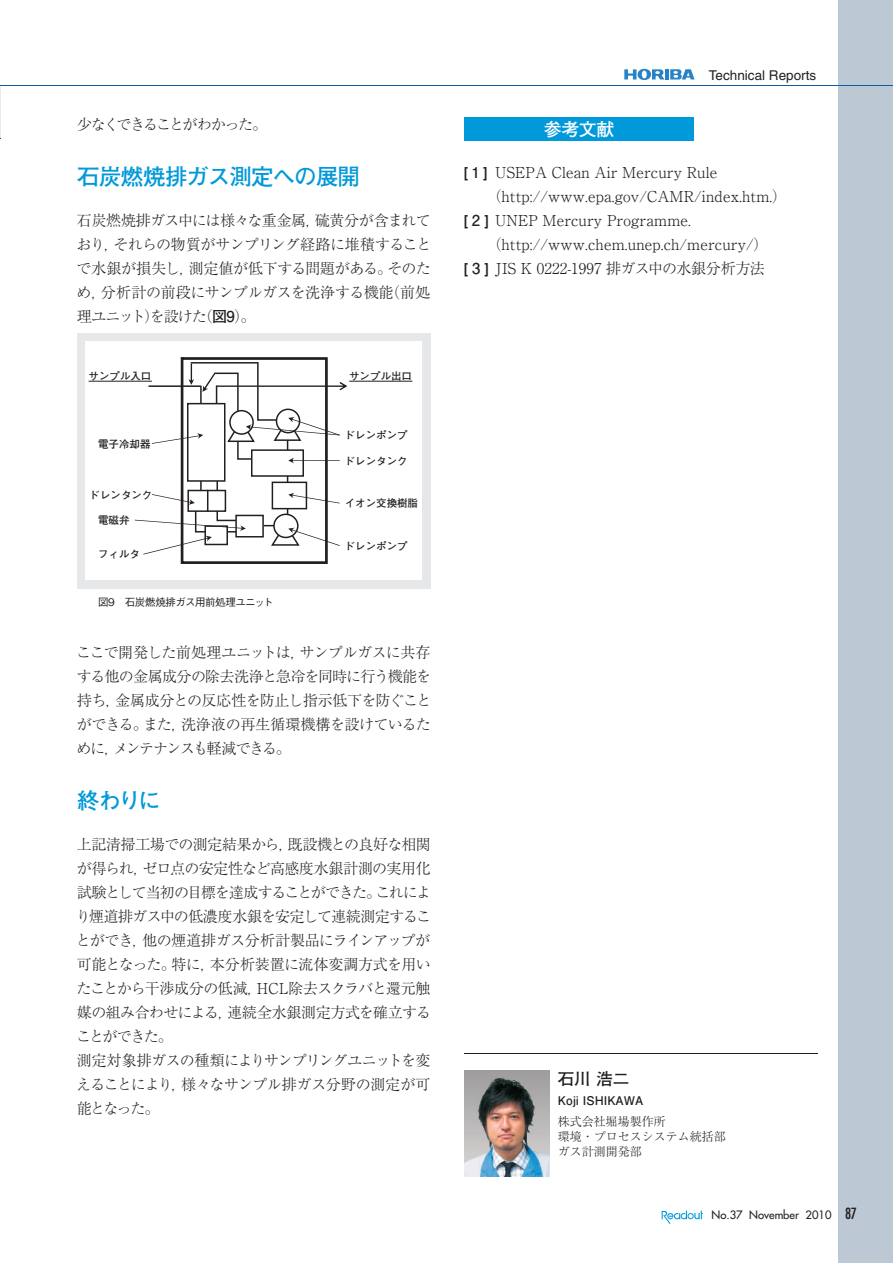
<style>
.page{position:relative;width:893px;height:1263px;background:#fff}
.page>*{position:absolute;margin:0;border:0;box-sizing:border-box;transform-origin:0 0}
.t1{font:22.5px "Futo Go B101 Pro Bold 90 pv RKSJ H";letter-spacing:-.04em;color:#0199d9}
.t2{font:18px "Futo Go B101 Pro Bold 90 pv RKSJ H";color:#fff}
.t3{font:16.5px "Futo Go B101 Pro Bold 90 pv RKSJ H";color:#231f20}
.t4{font:15px/24px "Ryumin Pro Light 90 pv RKSJ H";letter-spacing:-.035em;color:#231f20;text-align:justify}
.t5{font:15px "Ryumin Pro Light 90 pv RKSJ H";letter-spacing:.01em;color:#231f20}
.t6{font:15px "Ryumin Pro Light 90 pv RKSJ H";letter-spacing:-.015em;color:#231f20}
.t7{font:15px "Ryumin Pro Light 90 pv RKSJ H";letter-spacing:.005em;color:#231f20}
.t8{font:15px "Ryumin Pro Light 90 pv RKSJ H";letter-spacing:-.105em;color:#231f20}
.t9{font:13.5px "Helvetica";color:#231f20}
.t10{font:12px/15px "Ryumin Pro Light 90 pv RKSJ H";color:#231f20}
.t11{font:12px "Futo Go B101 Pro Bold 90 pv RKSJ H";color:#231f20}
.t12{font:11.25px "Futura";color:#231f20}
.t13{font:10.5px "Futo Go B101 Pro Bold 90 pv RKSJ H";color:#231f20}
.t14{font:10.5px "Gothic BBB Pro Medium 90 pv RKSJ H";letter-spacing:-.045em;color:#231f20}
.s1{font-family:"Futo Go B101 Pro Bold 90 pv RKSJ H"}
.s2{font-stretch:condensed;font-size:15px}
</style>
<div class="page">
<hr style="left:0;top:85px;width:1px;height:53px;background:#ecebe9">
<svg style="left:624px;top:69px;width:70px;height:11px"></svg>
<div style="left:838px;top:0;width:54px;height:1263px;background:#bcc8d4"></div>
<svg style="left:661px;top:1211px;width:42px;height:13px"></svg>
<hr style="left:1px;top:85px;width:891px;height:1px;background:#0d5da5">
<div style="left:77px;top:333px;width:353px;height:255px;background:#e6e7e9"></div>
<div style="left:86px;top:342px;width:335px;height:238px;background:#fff"></div>
<hr style="left:287px;top:418px;width:1px;height:104px;background:#231f20">
<hr style="left:200px;top:471px;width:2px;height:22px;background:#231f20">
<hr style="left:258px;top:525px;width:32px;height:1px;background:#231f20">
<div style="left:272px;top:482px;width:34px;height:27px;background:#fff"></div>
<div style="left:271px;top:482px;width:36px;height:27px;border:2px solid #231f20"></div>
<hr style="left:216px;top:465px;width:2px;height:42px;background:#231f20">
<div style="left:236px;top:515px;width:27px;height:22px;background:#fff"></div>
<div style="left:235px;top:515px;width:29px;height:23px;border:2px solid #231f20"></div>
<div style="left:188px;top:404px;width:37px;height:77px;background:#fff"></div>
<div style="left:187px;top:403px;width:38px;height:79px;border:2px solid #231f20"></div>
<div style="left:274px;top:514px;width:24px;height:23px;background:#fff;border-radius:50%"></div>
<div style="left:273px;top:514px;width:25px;height:24px;border:2px solid #231f20;border-radius:50%"></div>
<div style="left:181px;top:357px;width:147px;height:207px;border:3px solid #231f20"></div>
<div style="left:252px;top:450px;width:51px;height:26px;background:#fff"></div>
<div style="left:251px;top:449px;width:53px;height:28px;border:2px solid #231f20"></div>
<hr style="left:89px;top:381px;width:63px;height:1px;background:#231f20">
<hr style="left:349px;top:381px;width:63px;height:1px;background:#231f20">
<svg style="left:135px;top:490px;width:111px;height:64px"></svg>
<svg style="left:288px;top:493px;width:52px;height:10px"></svg>
<svg style="left:270px;top:522px;width:70px;height:24px"></svg>
<svg style="left:147px;top:357px;width:200px;height:106px"></svg>
<div style="left:464px;top:117px;width:230px;height:24px;background:#0199d9"></div>
<hr style="left:464px;top:1053px;width:353px;height:1px;background:#231f20">
<img style="left:464px;top:1070px;width:85px;height:107px">
<p class="t8" style="left:77px;top:119px;width:192px">少なくできることがわかった。</p>
<h1 class="t1" style="left:77px;top:168px;width:284px">石炭燃焼排ガス測定への展開</h1>
<p class="t4" style="left:77px;top:211px;width:356px">石炭燃焼排ガス中には様々な重金属，硫黄分が含まれており，それらの物質がサンプリング経路に堆積することで水銀が損失し，測定値が低下する問題がある。そのため，分析計の前段にサンプルガスを洗浄する機能（前処理ユニット）を設けた（<span class="s1">図9</span>）。</p>
<p class="t13" style="left:89px;top:372px;width:64px">サンプル入口</p>
<p class="t13" style="left:349px;top:372px;width:64px">サンプル出口</p>
<p class="t13" style="left:98px;top:440px;width:54px">電子冷却器</p>
<p class="t13" style="left:89px;top:491px;width:64px">ドレンタンク</p>
<p class="t13" style="left:98px;top:516px;width:33px">電磁弁</p>
<p class="t13" style="left:98px;top:550px;width:43px">フィルタ</p>
<p class="t13" style="left:345px;top:431px;width:64px">ドレンポンプ</p>
<p class="t13" style="left:345px;top:457px;width:64px">ドレンタンク</p>
<p class="t13" style="left:345px;top:499px;width:75px">イオン交換樹脂</p>
<p class="t13" style="left:345px;top:542px;width:64px">ドレンポンプ</p>
<p class="t14" style="left:98px;top:598px;width:177px">図9　石炭燃焼排ガス用前処理ユニット</p>
<p class="t4" style="left:76px;top:643px;width:357px">ここで開発した前処理ユニットは，サンプルガスに共存する他の金属成分の除去洗浄と急冷を同時に行う機能を持ち，金属成分との反応性を防止し指示低下を防ぐことができる。また，洗浄液の再生循環機構を設けているために，メンテナンスも軽減できる。</p>
<h1 class="t1" style="left:77px;top:792px;width:86px">終わりに</h1>
<p class="t4" style="left:76px;top:835px;width:357px;text-align:left">上記清掃工場での測定結果から，既設機との良好な相関が得られ，ゼロ点の安定性など高感度水銀計測の実用化試験として当初の目標を達成することができた。これにより煙道排ガス中の低濃度水銀を安定して連続測定することができ，他の煙道排ガス分析計製品にラインアップが可能となった。特に，本分析装置に流体変調方式を用いたことから干渉成分の低減，HCL除去スクラバと還元触媒の組み合わせによる，連続全水銀測定方式を確立することができた。<br>測定対象排ガスの種類によりサンプリングユニットを変えることにより，様々なサンプル排ガス分野の測定が可能となった。</p>
<p class="t9" style="left:708px;top:70px;width:109px">Technical Reports</p>
<p class="t2" style="left:544px;top:122px;width:72px">参考文献</p>
<p class="t5" style="left:464px;top:167px;width:255px"><span class="s1">[ 1 ]</span> USEPA Clean Air Mercury Rule</p>
<p class="t5" style="left:487px;top:191px;width:301px">（http://www.epa.gov/CAMR/index.htm.）</p>
<p class="t7" style="left:464px;top:215px;width:228px"><span class="s1">[ 2 ]</span> UNEP Mercury Programme.</p>
<p class="t5" style="left:487px;top:239px;width:283px">（http://www.chem.unep.ch/mercury/）</p>
<p class="t6" style="left:464px;top:263px;width:302px"><span class="s1">[ 3 ]</span> JIS K 0222-1997 排ガス中の水銀分析方法</p>
<p class="t3" style="left:558px;top:1073px;width:73px">石川 浩二</p>
<p class="t11" style="left:558px;top:1096px;width:87px">Koji ISHIKAWA</p>
<p class="t10" style="left:558px;top:1116px;width:169px">株式会社堀場製作所<br>環境・プロセスシステム統括部ガス計測開発部</p>
<p class="t12" style="left:711px;top:1209px;width:147px">No.37 November 2010 <span class="s2">87</span></p>
</div>
